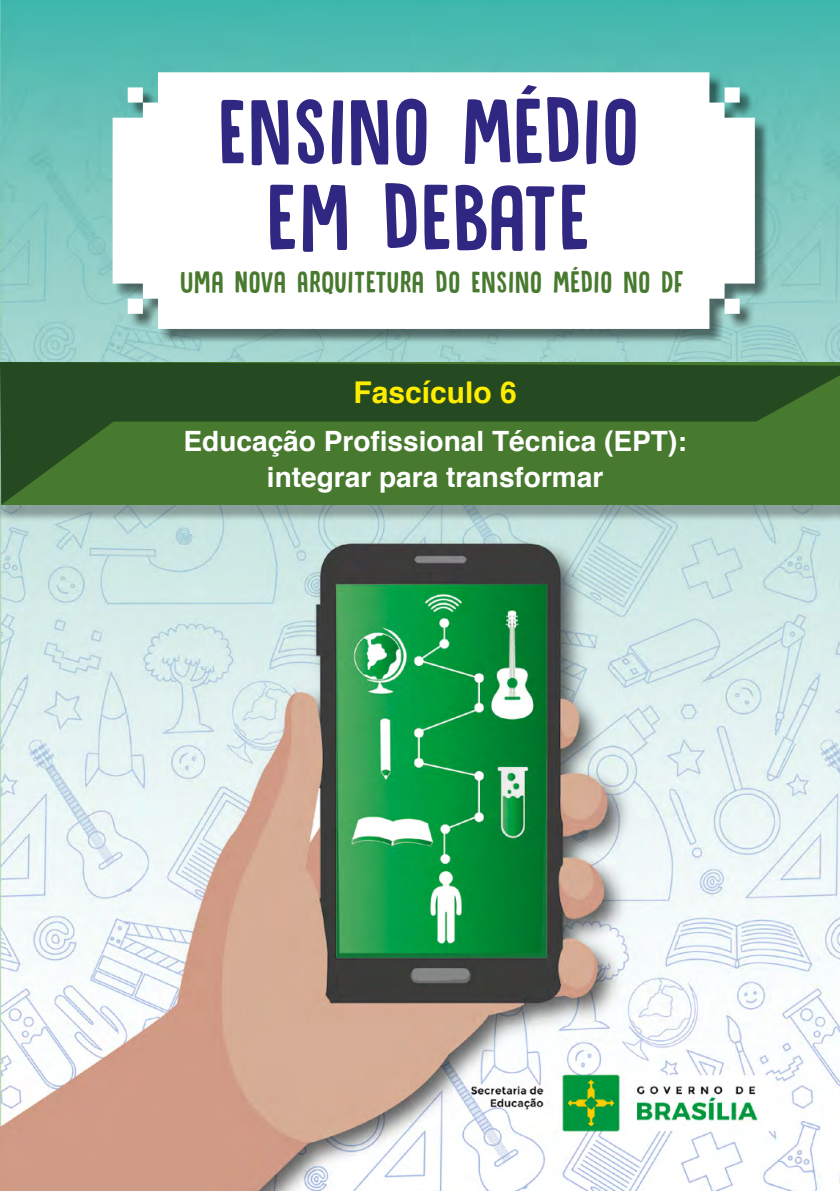
<style>
.page{position:relative;width:840px;height:1191px;background:#fff}
.page>*{position:absolute;margin:0;border:0;box-sizing:border-box;transform-origin:0 0}
.t1{font:98px/86px "DK Canoodle";letter-spacing:.02em;color:#302783;text-align:center}
.t2{font:32px "DK Canoodle";letter-spacing:.03em;color:#47792e}
.t3{font:700 30px "Helvetica";color:#ffed00}
.t4{font:700 28px/36px "Helvetica";color:#fff;text-align:center}
</style>
<div class="page">
<img style="left:0;top:0;width:839px;height:1191px">
<div style="left:115px;top:74px;width:653px;height:269px;background:#000;opacity:.5"></div>
<svg style="left:112px;top:72px;width:642px;height:257px"></svg>
<div style="left:0;top:367px;width:839px;height:155px;background:#000;opacity:.3"></div>
<svg style="left:0;top:362px;width:839px;height:143px;background:#386428"></svg>
<h1 class="t1" style="left:218px;top:91px;width:421px">ENSINO MÉDIO<br>EM DEBATE</h1>
<p class="t2" style="left:180px;top:266px;width:505px">UMA NOVA ARQUITETURA DO ENSINO MÉDIO NO DF</p>
<p class="t3" style="left:353px;top:369px;width:165px">Fascículo 6</p>
<p class="t4" style="left:183px;top:423px;width:504px">Educação Profissional Técnica (EPT): integrar para transformar</p>
</div>
